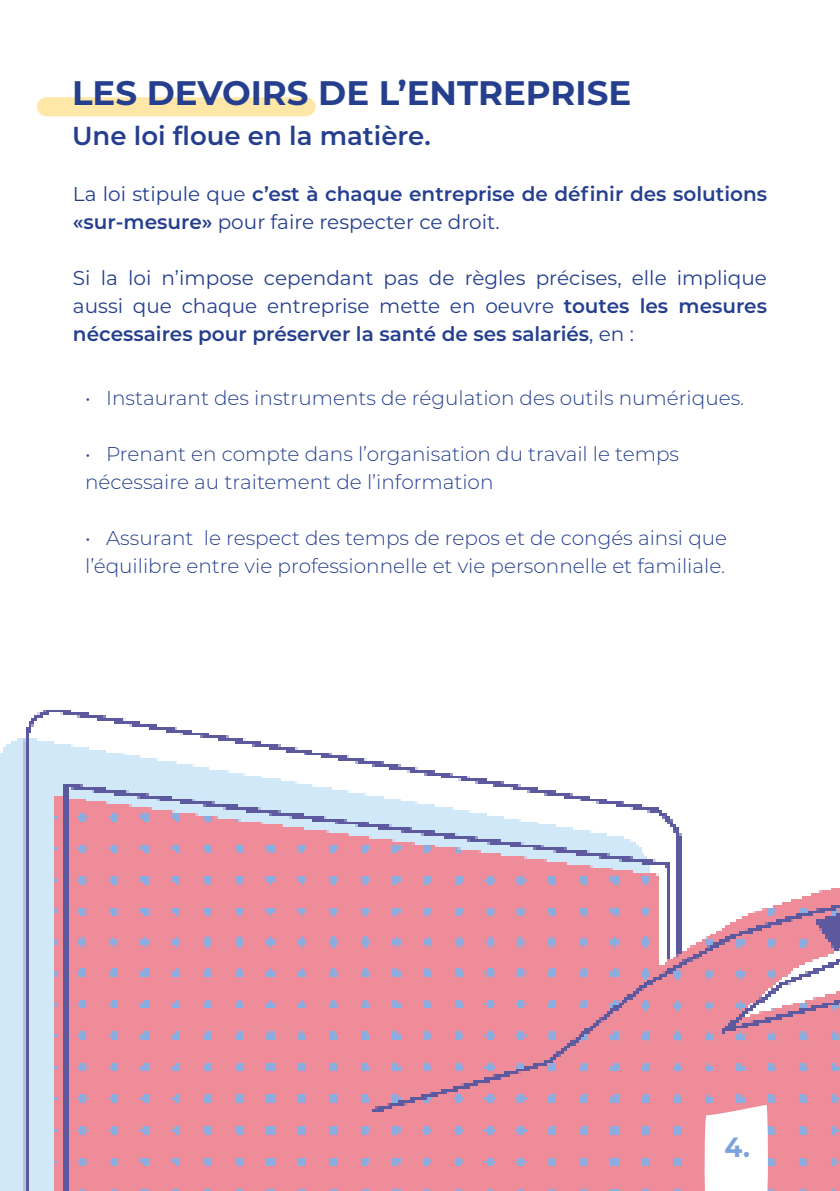
<style>
.page{position:relative;width:840px;height:1191px;background:#fff}
.page>*{position:absolute;margin:0;border:0;box-sizing:border-box;transform-origin:0 0}
.Style_de_paragraphe{font:700 34px "Montserrat";color:#253f8e}
.t1{font:700 27.8px "Montserrat";color:#7ca3dc;scale:.93 1}
.Style_de_paragraphe-2{font:600 26px "Montserrat";color:#253f8e}
.Style_de_paragraphe-3{font:300 20px/28px "Montserrat";color:#253f8e}
.Style_de_paragraphe-4{font:20px/28px "Montserrat";color:#253f8e;text-align:justify}
.Style_de_paragraphe-5{font:600 20px/28px "Montserrat";color:#253f8e}
.s1{font-weight:400}
.s2{font-weight:600}
</style>
<div class="page">
<div style="left:37px;top:97px;width:278px;height:19px;background:#ffe7a7;border-radius:9px"></div>
<img style="left:0;top:710px;width:839px;height:481px">
<svg style="left:703px;top:1104px;width:65px;height:87px"></svg>
<p class="Style_de_paragraphe" style="left:72px;top:68px;width:560px">LES DEVOIRS DE L’ENTREPRISE</p>
<p class="Style_de_paragraphe-2" style="left:72px;top:117px;width:360px">Une loi floue en la matière.</p>
<p class="Style_de_paragraphe-5" style="left:73px;top:179px;width:695px"><span class="s1">La loi stipule que</span> c’est à chaque entreprise de définir des solutions «sur-mesure» <span class="s1">pour faire respecter ce droit.</span></p>
<p class="Style_de_paragraphe-4" style="left:73px;top:263px;width:695px">Si la loi n’impose cependant pas de règles précises, elle implique aussi que chaque entreprise mette en oeuvre <span class="s2">toutes les mesures nécessaires pour préserver la santé de ses salariés</span>, en :</p>
<p class="Style_de_paragraphe-3" style="left:85px;top:383px;width:660px">• Instaurant des instruments de régulation des outils numériques.</p>
<p class="Style_de_paragraphe-3" style="left:85px;top:439px;width:595px">• Prenant en compte dans l’organisation du travail le temps nécessaire au traitement de l’information</p>
<p class="Style_de_paragraphe-3" style="left:85px;top:523px;width:643px">• Assurant le respect des temps de repos et de congés ainsi que l’équilibre entre vie professionnelle et vie personnelle et familiale.</p>
<p class="t1" style="left:724px;top:1127px;width:29px">4.</p>
</div>
